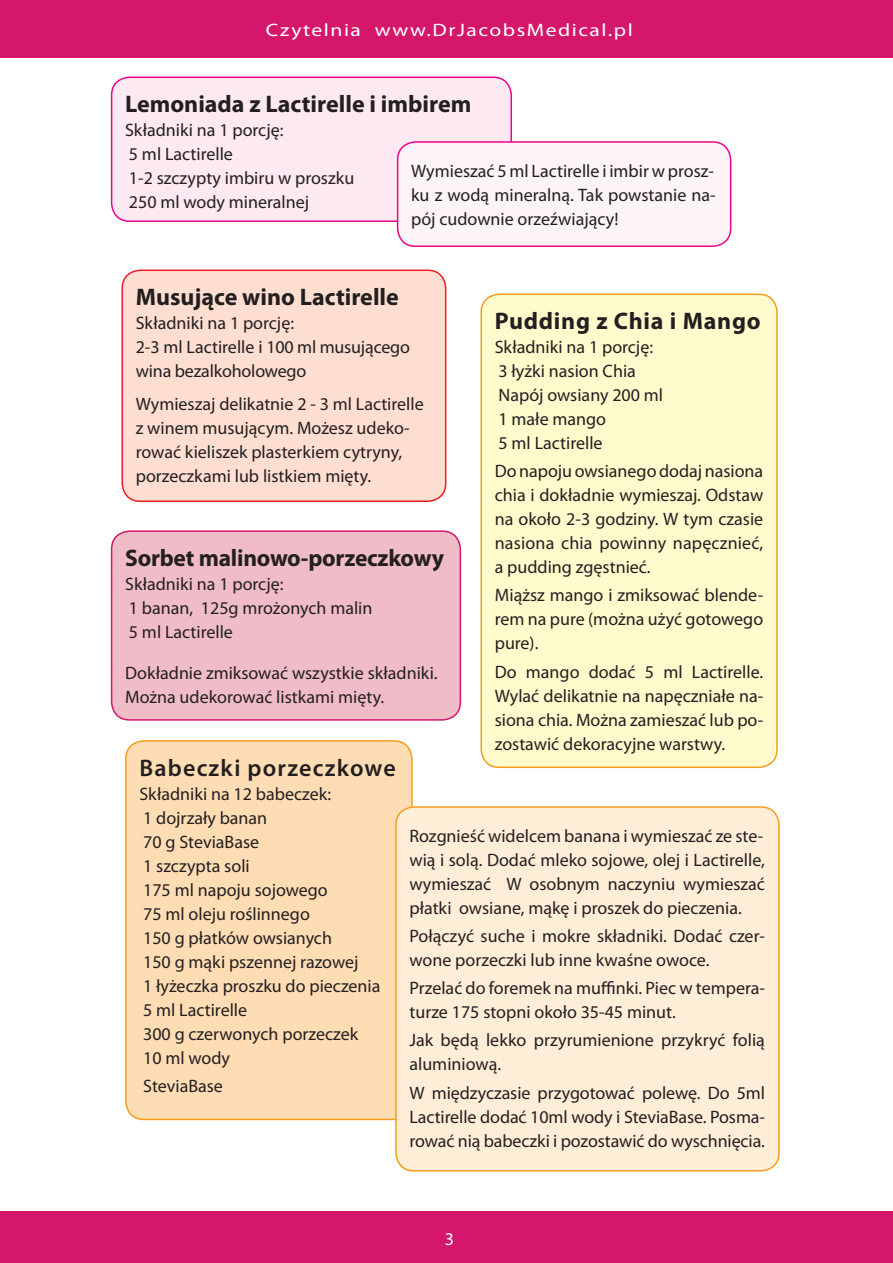
<style>
.page{position:relative;width:893px;height:1263px;background:#fff}
.page>*{position:absolute;margin:0;border:0;box-sizing:border-box;transform-origin:0 0}
.t1{font:700 24px "Myriad Pro";color:#231f20}
.t2{font:600 24px "Myriad Pro";letter-spacing:.05em;color:#231f20}
.t3{font:700 24px "Myriad Pro";letter-spacing:.03em;color:#231f20}
.t4{font:18px/24px "Myriad Pro";color:#231f20}
.t5{font:18px "Myriad Pro";letter-spacing:.07em;color:#fff;scale:1.2 1}
.t6{font:18px "Myriad Pro";letter-spacing:.07em;color:#fff}
</style>
<div class="page">
<div style="left:0;top:0;width:893px;height:57px;background:#d5176c"></div>
<div style="left:0;top:1212px;width:893px;height:51px;background:#d5176c"></div>
<div style="left:126px;top:741px;width:286px;height:378px;background:#feddb4;border-radius:18px"></div>
<div style="left:125px;top:740px;width:288px;height:380px;border:2px solid #f89c1c;border-radius:18px"></div>
<div style="left:112px;top:531px;width:348px;height:189px;background:#f0bcc7;border-radius:18px"></div>
<div style="left:111px;top:530px;width:350px;height:191px;border:2px solid #d5176c;border-radius:18px"></div>
<div style="left:122px;top:270px;width:324px;height:231px;background:#fdded0;border-radius:18px"></div>
<div style="left:121px;top:269px;width:325px;height:233px;border:2px solid #ee1d23;border-radius:18px"></div>
<div style="left:112px;top:77px;width:399px;height:144px;background:#fce9f1;border-radius:18px"></div>
<div style="left:111px;top:77px;width:401px;height:145px;border:2px solid #ed028c;border-radius:18px"></div>
<div style="left:398px;top:142px;width:333px;height:104px;background:#fdf4f8;border-radius:18px"></div>
<div style="left:397px;top:141px;width:334px;height:106px;border:2px solid #ed028c;border-radius:18px"></div>
<div style="left:481px;top:294px;width:296px;height:473px;background:#fffbcc;border-radius:18px"></div>
<div style="left:480px;top:293px;width:298px;height:475px;border:2px solid #f89c1c;border-radius:18px"></div>
<div style="left:396px;top:807px;width:383px;height:364px;background:#feeed8;border-radius:18px"></div>
<div style="left:395px;top:806px;width:385px;height:365px;border:2px solid #f89c1c;border-radius:18px"></div>
<p class="t5" style="left:266px;top:18px;width:307px">Czytelnia www.DrJacobsMedical.pl</p>
<h1 class="t1" style="left:125px;top:88px;width:348px">Lemoniada z Lactirelle i imbirem</h1>
<p class="t4" style="left:125px;top:118px;width:231px">Składniki na 1 porcję:<br>5 ml Lactirelle<br>1-2 szczypty imbiru w proszku<br>250 ml wody mineralnej</p>
<p class="t4" style="left:411px;top:158px;width:306px;text-align:justify">Wymieszać 5 ml Lactirelle i imbir w prosz&shy;ku z wodą mineralną. Tak powstanie na&shy;pój cudownie orzeźwiający!</p>
<h1 class="t1" style="left:136px;top:281px;width:265px">Musujące wino Lactirelle</h1>
<p class="t4" style="left:136px;top:311px;width:276px">Składniki na 1 porcję:<br>2-3 ml Lactirelle i 100 ml musującego wina bezalkoholowego</p>
<p class="t4" style="left:136px;top:392px;width:289px">Wymieszaj delikatnie 2 - 3 ml Lactirelle z winem musującym. Możesz udeko&shy;rować kieliszek plasterkiem cytryny, porzeczkami lub listkiem mięty.</p>
<h1 class="t1" style="left:125px;top:542px;width:320px">Sorbet malinowo-porzeczkowy</h1>
<p class="t4" style="left:125px;top:571px;width:249px">Składniki na 1 porcję:<br>1 banan, 125g mrożonych malin<br>5 ml Lactirelle</p>
<p class="t4" style="left:125px;top:661px;width:314px">Dokładnie zmiksować wszystkie składniki.<br>Można udekorować listkami mięty.</p>
<h1 class="t3" style="left:495px;top:305px;width:267px">Pudding z Chia i Mango</h1>
<p class="t4" style="left:495px;top:335px;width:170px">Składniki na 1 porcję:<br>3 łyżki nasion Chia<br>Napój owsiany 200 ml<br>1 małe mango<br>5 ml Lactirelle</p>
<p class="t4" style="left:495px;top:459px;width:270px;text-align:justify">Do napoju owsianego dodaj nasiona chia i dokładnie wymieszaj. Odstaw na około 2-3 godziny. W tym czasie nasiona chia powinny napęcznieć, a pudding zgęstnieć.</p>
<p class="t4" style="left:495px;top:583px;width:270px;text-align:justify">Miąższ mango i zmiksować blende&shy;rem na pure (można użyć gotowego pure).</p>
<p class="t4" style="left:495px;top:659px;width:270px;text-align:justify">Do mango dodać 5 ml Lactirelle.<br>Wylać delikatnie na napęczniałe na&shy;siona chia. Można zamieszać lub po&shy;zostawić dekoracyjne warstwy.</p>
<h1 class="t2" style="left:139px;top:752px;width:258px">Babeczki porzeczkowe</h1>
<p class="t4" style="left:139px;top:781px;width:243px">Składniki na 12 babeczek:<br>1 dojrzały banan<br>70 g SteviaBase<br>1 szczypta soli<br>175 ml napoju sojowego<br>75 ml oleju roślinnego<br>150 g płatków owsianych<br>150 g mąki pszennej razowej<br>1 łyżeczka proszku do pieczenia<br>5 ml Lactirelle<br>300 g czerwonych porzeczek<br>10 ml wody</p>
<p class="t4" style="left:143px;top:1073px;width:81px">SteviaBase</p>
<p class="t4" style="left:409px;top:823px;width:357px;text-align:justify">Rozgnieść widelcem banana i wymieszać ze ste&shy;wią i solą. Dodać mleko sojowe, olej i Lactirelle, wymieszać W osobnym naczyniu wymieszać płatki owsiane, mąkę i proszek do pieczenia.</p>
<p class="t4" style="left:409px;top:923px;width:357px">Połączyć suche i mokre składniki. Dodać czer&shy;wone porzeczki lub inne kwaśne owoce.</p>
<p class="t4" style="left:409px;top:976px;width:357px">Przelać do foremek na muffinki. Piec w tempera&shy;turze 175 stopni około 35-45 minut.</p>
<p class="t4" style="left:409px;top:1028px;width:357px">Jak będą lekko przyrumienione przykryć folią aluminiową.</p>
<p class="t4" style="left:409px;top:1080px;width:357px;text-align:justify">W międzyczasie przygotować polewę. Do 5ml Lactirelle dodać 10ml wody i SteviaBase. Posma&shy;rować nią babeczki i pozostawić do wyschnięcia.</p>
<p class="t6" style="left:445px;top:1228px;width:11px">3</p>
</div>
